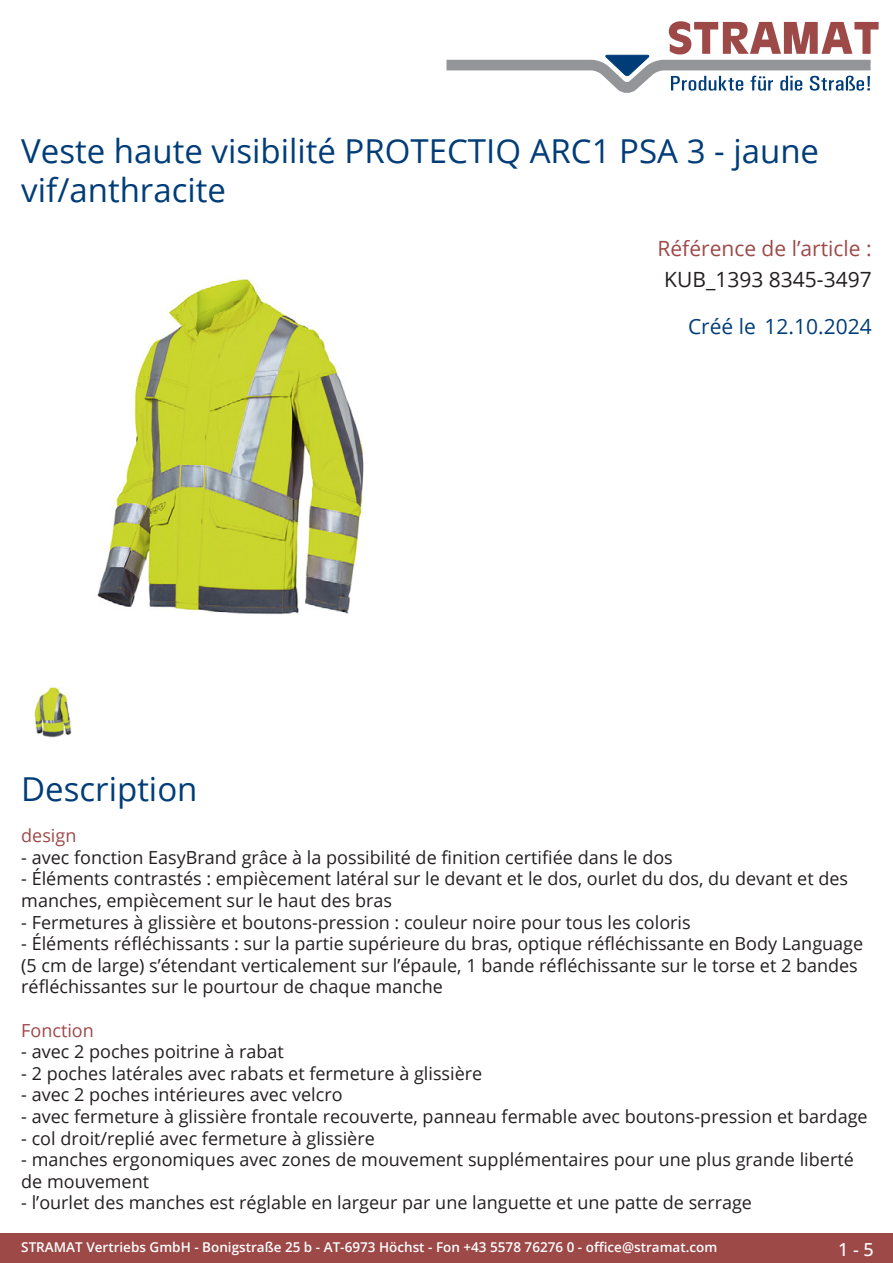
<style>
.page{position:relative;width:893px;height:1263px;background:#fff}
.page>*{position:absolute;margin:0;border:0;box-sizing:border-box;transform-origin:0 0}
.Produkttitel{font:33px/39.6px "Open Sans";color:#003d78}
.TechDaten_Überschrif{font:21px "Open Sans";color:#9c4948}
.TechDaten_Inhalt{font:21px "Open Sans";color:#231f20}
.Erstellungsdatum{font:21px "Open Sans";color:#003d78}
.Beschreibung_Text{font:18px/21.6px "Open Sans";color:#231f20}
.Beschreibung_Text-2{font:18px "Open Sans";color:#9c4948}
.t1{font:500 18px "Open Sans";color:#fff}
.t2{font:600 13.5px "Open Sans";color:#fff}
</style>
<div class="page">
<div style="left:0;top:1233px;width:893px;height:30px;background:#9c4948"></div>
<svg style="left:446px;top:21px;width:433px;height:72px"></svg>
<img style="left:97px;top:277px;width:267px;height:337px">
<img style="left:34px;top:687px;width:38px;height:51px">
<p class="Produkttitel" style="left:21px;top:130px;width:799px">Veste haute visibilité PROTECTIQ ARC1 PSA 3 - jaune vif/anthracite</p>
<p class="TechDaten_Überschrif" style="left:657px;top:234px;width:216px">Référence de l’article :</p>
<p class="TechDaten_Inhalt" style="left:664px;top:265px;width:209px">KUB_1393 8345-3497</p>
<p class="Erstellungsdatum" style="left:688px;top:312px;width:185px">Créé le 12.10.2024</p>
<p class="Produkttitel" style="left:21px;top:768px;width:178px">Description</p>
<p class="Beschreibung_Text-2" style="left:21px;top:823px;width:57px">design</p>
<p class="Beschreibung_Text" style="left:21px;top:846px;width:653px">- avec fonction EasyBrand grâce à la possibilité de finition certifiée dans le dos</p>
<p class="Beschreibung_Text" style="left:21px;top:867px;width:828px">- Éléments contrastés : empiècement latéral sur le devant et le dos, ourlet du dos, du devant et des manches, empiècement sur le haut des bras</p>
<p class="Beschreibung_Text" style="left:21px;top:911px;width:671px">- Fermetures à glissière et boutons-pression : couleur noire pour tous les coloris</p>
<p class="Beschreibung_Text" style="left:21px;top:932px;width:843px">- Éléments réfléchissants : sur la partie supérieure du bras, optique réfléchissante en Body Language (5 cm de large) s’étendant verticalement sur l’épaule, 1 bande réfléchissante sur le torse et 2 bandes réfléchissantes sur le pourtour de chaque manche</p>
<p class="Beschreibung_Text-2" style="left:21px;top:1018px;width:74px">Fonction</p>
<p class="Beschreibung_Text" style="left:21px;top:1040px;width:264px">- avec 2 poches poitrine à rabat</p>
<p class="Beschreibung_Text" style="left:21px;top:1062px;width:462px">- 2 poches latérales avec rabats et fermeture à glissière</p>
<p class="Beschreibung_Text" style="left:21px;top:1083px;width:323px">- avec 2 poches intérieures avec velcro</p>
<p class="Beschreibung_Text" style="left:21px;top:1105px;width:848px">- avec fermeture à glissière frontale recouverte, panneau fermable avec boutons-pression et bardage</p>
<p class="Beschreibung_Text" style="left:21px;top:1127px;width:355px">- col droit/replié avec fermeture à glissière</p>
<p class="Beschreibung_Text" style="left:21px;top:1148px;width:834px">- manches ergonomiques avec zones de mouvement supplémentaires pour une plus grande liberté de mouvement</p>
<p class="Beschreibung_Text" style="left:21px;top:1191px;width:732px">- l’ourlet des manches est réglable en largeur par une languette et une patte de serrage</p>
<p class="t2" style="left:21px;top:1238px;width:698px">STRAMAT Vertriebs GmbH - Bonigstraße 25 b - AT-6973 Höchst - Fon +43 5578 76276 0 - office@stramat.com</p>
<p class="t1" style="left:838px;top:1237px;width:37px">1 - 5</p>
</div>
